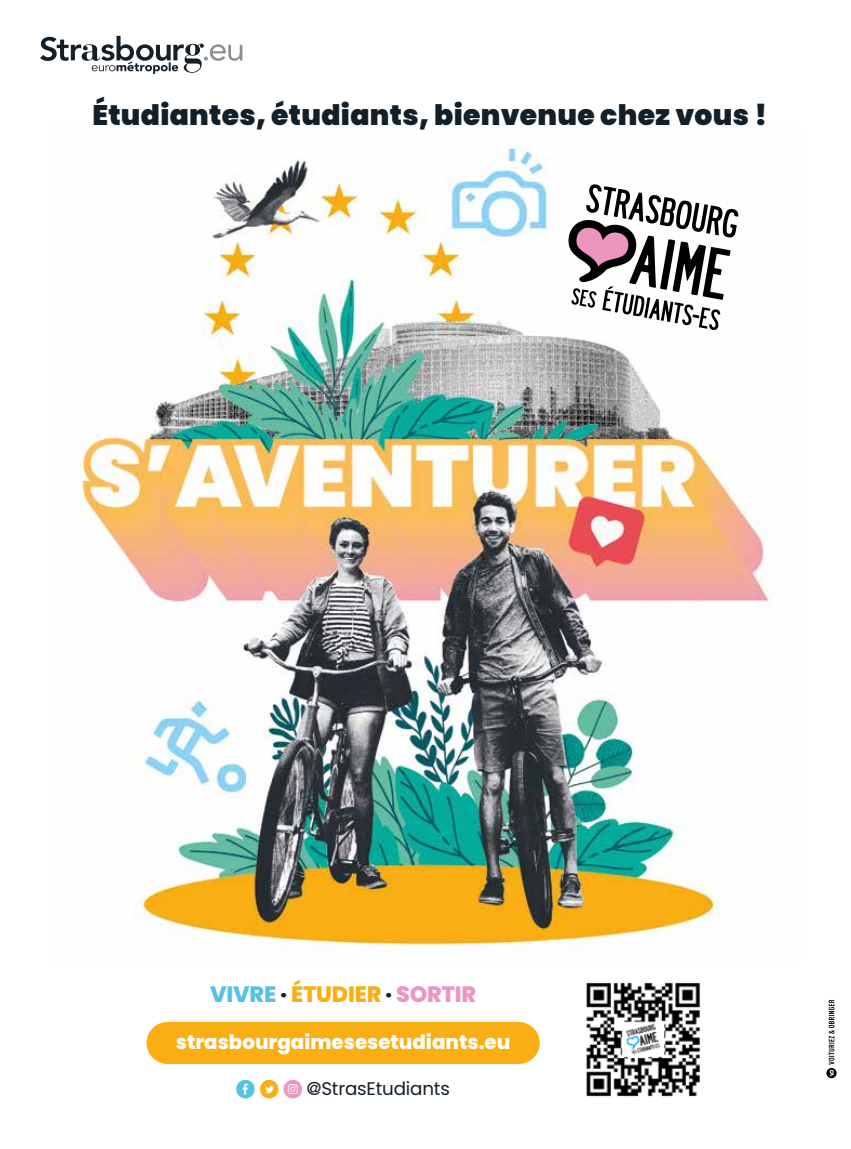
<style>
.page{position:relative;width:851px;height:1149px;background:#fff}
.page>*{position:absolute;margin:0;border:0;box-sizing:border-box;transform-origin:0 0}
.t1{font:900 28.2px "Poppins";letter-spacing:.01em;color:#131f29}
.t2{font:800 22.2px "Poppins";letter-spacing:-.01em;color:#f9ae13}
.t3{font:800 19.8px "Poppins";color:#fff}
.t4{font:18.3px "Poppins";letter-spacing:-.01em;color:#131f29}
.s1{color:#55c2e5}
.s2{color:#131f29}
.s3{color:#ee95bf}
.s4{font-family:"Social Media Circled";color:#55c2e5}
.s5{font-family:"Social Media Circled";color:#f9ae13}
.s6{font-family:"Social Media Circled";color:#ee95bf}
.s7{font-family:"DIN Alternate";font-weight:700}
</style>
<div class="page">
<img style="left:81px;top:141px;width:691px;height:813px">
<svg style="left:826px;top:999px;width:10px;height:78px"></svg>
<div style="left:146px;top:1021px;width:393px;height:42px;background:#f9ae13;border-radius:21px"></div>
<img style="left:586px;top:982px;width:114px;height:115px">
<svg style="left:40px;top:36px;width:202px;height:38px"></svg>
<svg style="left:565px;top:184px;width:173px;height:146px"></svg>
<p class="t1" style="left:92px;top:99px;width:676px">Étudiantes, étudiants, bienvenue chez vous !</p>
<p class="t2" style="left:210px;top:981px;width:267px"><span class="s1">VIVRE</span> <span class="s2">·</span> ÉTUDIER <span class="s2">·</span> <span class="s3">SORTIR</span></p>
<p class="t3" style="left:176px;top:1030px;width:336px">strasbourgaimesesetudiants.eu</p>
<p class="t4" style="left:236px;top:1077px;width:215px"><span class="s4">E</span> <span class="s5">D</span> <span class="s6">Q</span> <span class="s7">@</span>StrasEtudiants</p>
</div>
